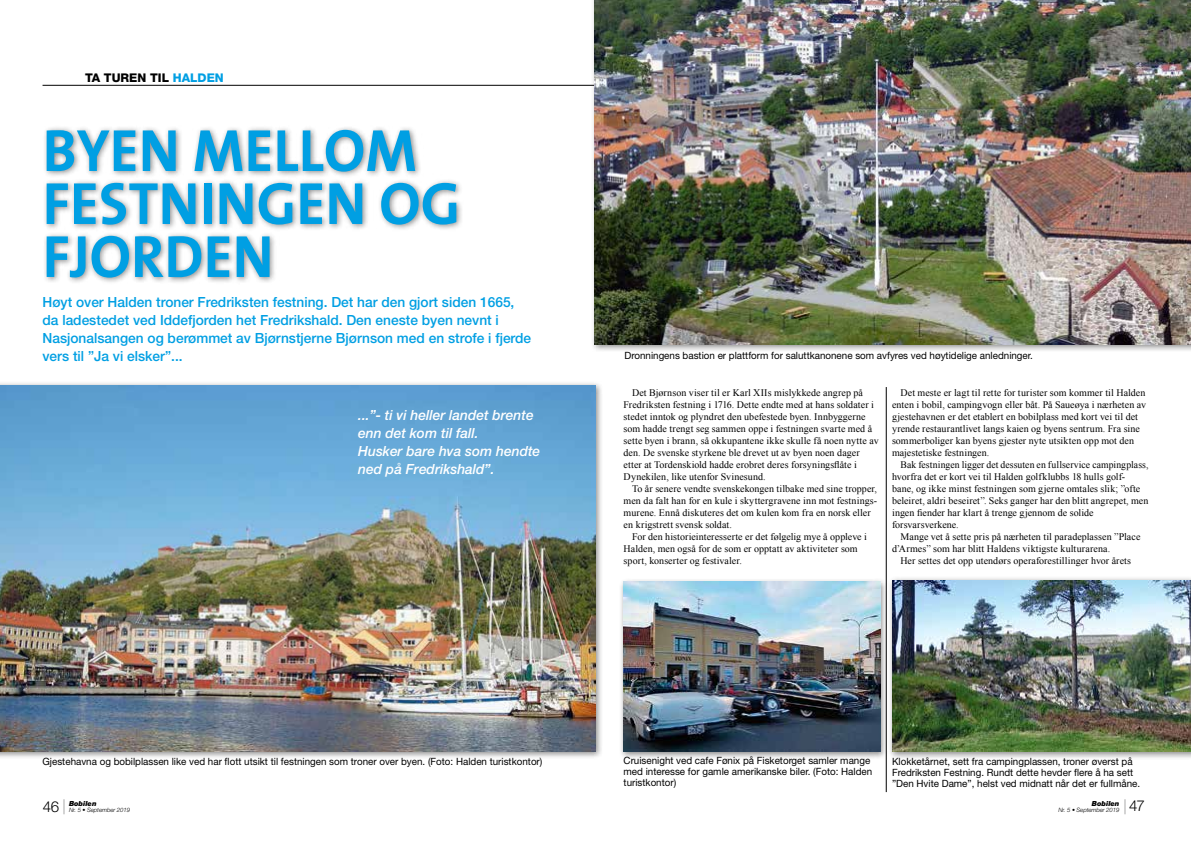
<style>
.page{position:relative;width:1191px;height:842px;background:#fff}
.page>*{position:absolute;margin:0;border:0;box-sizing:border-box;transform-origin:0 0}
.t1{font:700 60px/53px "Aft Thesis Sans";color:#009fe3}
.t2{font:300 15.1px "Helvetica Neue LT Std";color:#000}
.t3{font:500 14px/18px "Helvetica Neue LT Std";color:#009fe3}
.t4{font:italic 500 14px/18px "Helvetica Neue LT Std";color:#fff}
.t5{font:800 12px "Helvetica Neue LT Std";color:#000}
.t6{font:10px/12px "Times New Roman";letter-spacing:.005em;color:#000}
.t7{font:10px/11px "Helvetica Neue LT Std";color:#000}
.t8{font:italic 900 7px "Helvetica Neue LT Std";color:#000}
.t9{font:italic 300 6px "Helvetica Neue LT Std";letter-spacing:-.01em;color:#000}
.s1{color:#009fe3}
.s2{font-family:"Helvetica Neue";font-weight:200;font-style:italic;font-size:15px}
</style>
<div class="page">
<hr style="left:43px;top:85px;width:1105px;height:1px;background:#000">
<div style="left:0;top:381px;width:603px;height:378px;background:#000;opacity:.45"></div>
<img style="left:0;top:386px;width:595px;height:366px">
<div style="left:42px;top:125px;width:421px;height:160px;background:#000;opacity:.45"></div>
<div style="left:590px;top:0;width:601px;height:352px;background:#000;opacity:.45"></div>
<img style="left:595px;top:0;width:596px;height:345px">
<div style="left:619px;top:577px;width:268px;height:182px;background:#000;opacity:.45"></div>
<img style="left:623px;top:582px;width:257px;height:170px">
<div style="left:887px;top:576px;width:304px;height:183px;background:#000;opacity:.45"></div>
<img style="left:892px;top:580px;width:299px;height:172px">
<hr style="left:886px;top:387px;width:1px;height:405px;background:#000">
<p class="t5" style="left:85px;top:71px;width:140px">TA TUREN TIL <span class="s1">HALDEN</span></p>
<h1 class="t1" style="left:43px;top:123px;width:419px">BYEN MELLOM<br>FESTNINGEN OG<br>FJORDEN</h1>
<p class="t3" style="left:43px;top:293px;width:490px">Høyt over Halden troner Fredriksten festning. Det har den gjort siden 1665, da ladestedet ved Iddefjorden het Fredrikshald. Den eneste byen nevnt i Nasjonalsangen og berømmet av Bjørnstjerne Bjørnson med en strofe i fjerde vers til ”Ja vi elsker”...</p>
<h3 class="t4" style="left:358px;top:405px;width:183px">...”- ti vi heller landet brente enn det kom til fall.<br>Husker bare hva som hendte ned på Fredrikshald”.</h3>
<p class="t7" style="left:43px;top:756px;width:501px">Gjestehavna og bobilplassen like ved har flott utsikt til festningen som troner over byen. (Foto: Halden turistkontor)</p>
<p class="t7" style="left:624px;top:350px;width:410px">Dronningens bastion er plattform for saluttkanonene som avfyres ved høytidelige anledninger.</p>
<p class="t6" style="left:623px;top:387px;width:256px;text-indent:8px">Det Bjørnson viser til er Karl XIIs mislykkede angrep på Fredriksten festning i 1716. Dette endte med at hans soldater i stedet inntok og plyndret den ubefestede byen. Innbyggerne som hadde trengt seg sammen oppe i festningen svarte med å sette byen i brann, så okkupantene ikke skulle få noen nytte av den. De svenske styrkene ble drevet ut av byen noen dager etter at Tordenskiold hadde erobret deres forsyningsflåte i Dynekilen, like utenfor Svinesund.</p>
<p class="t6" style="left:623px;top:483px;width:255px;text-indent:8px">To år senere vendte svenskekongen tilbake med sine tropper, men da falt han for en kule i skyttergravene inn mot festnings&shy;murene. Ennå diskuteres det om kulen kom fra en norsk eller en krigstrett svensk soldat.</p>
<p class="t6" style="left:623px;top:531px;width:245px;text-indent:8px">For den historieinteresserte er det følgelig mye å oppleve i<br>Halden, men også for de som er opptatt av aktiviteter som sport, konserter og festivaler.</p>
<p class="t6" style="left:892px;top:387px;width:256px;text-indent:9px">Det meste er lagt til rette for turister som kommer til Halden enten i bobil, campingvogn eller båt. På Saueøya i nærheten av gjestehavnen er det etablert en bobilplass med kort vei til det yrende restaurantlivet langs kaien og byens sentrum. Fra sine sommerboliger kan byens gjester nyte utsikten opp mot den majestetiske festningen.</p>
<p class="t6" style="left:892px;top:459px;width:258px;text-indent:9px">Bak festningen ligger det dessuten en fullservice campingplass, hvorfra det er kort vei til Halden golfklubbs 18 hulls golf&shy;bane, og ikke minst festningen som gjerne omtales slik; ”ofte beleiret, aldri beseiret”. Seks ganger har den blitt angrepet, men ingen fiender har klart å trenge gjennom de solide forsvarsverkene.</p>
<p class="t6" style="left:892px;top:531px;width:250px;text-indent:8px">Mange vet å sette pris på nærheten til paradeplassen ”Place d’Armes” som har blitt Haldens viktigste kulturarena.</p>
<p class="t6" style="left:900px;top:555px;width:232px">Her settes det opp utendørs operaforestillinger hvor årets</p>
<p class="t7" style="left:623px;top:755px;width:250px">Cruisenight ved cafe Fønix på Fisketorget samler mange med interesse for gamle amerikanske biler. (Foto: Halden turistkontor)</p>
<p class="t7" style="left:892px;top:756px;width:249px">Klokketårnet, sett fra campingplassen, troner øverst på<br>Fredriksten Festning. Rundt dette hevder flere å ha sett ”Den Hvite Dame”, helst ved midnatt når det er fullmåne.</p>
<h2 class="t2" style="left:43px;top:797px;width:25px">46 <span class="s2">|</span></h2>
<h2 class="t2" style="left:1123px;top:796px;width:23px"><span class="s2">|</span> 47</h2>
<p class="t8" style="left:69px;top:799px;width:29px">Bobilen</p>
<p class="t9" style="left:69px;top:806px;width:62px">Nr. 5 • September 2019</p>
<p class="t8" style="left:1092px;top:799px;width:29px">Bobilen</p>
<p class="t9" style="left:1058px;top:806px;width:62px">Nr. 5 • September 2019</p>
</div>
